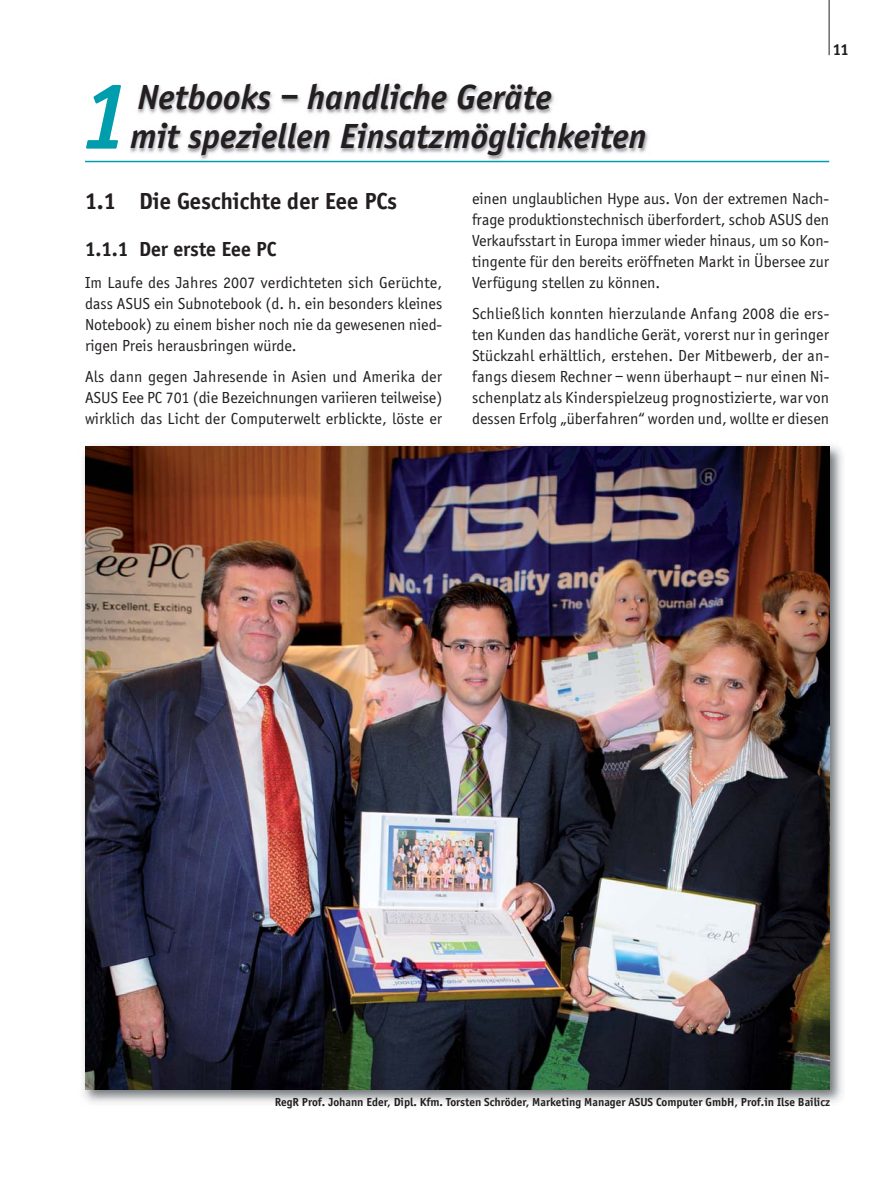
<style>
.page{position:relative;width:893px;height:1191px;background:#fff}
.page>*{position:absolute;margin:0;border:0;box-sizing:border-box;transform-origin:0 0}
.t1{font:italic 700 97.95px "Officina Sans";color:#009dad}
.t2{font:italic 700 36px "Officina Sans";color:#231f20}
.t3{font:700 24px "Officina Sans";color:#231f20}
.t4{font:700 21px "Officina Sans";color:#231f20}
.t5{font:16.5px/21px "Officina Sans";color:#231f20;text-align:justify}
.t6{font:700 16.5px "Officina Sans";color:#231f20}
.t7{font:700 12px "Officina Sans";color:#231f20}
</style>
<div class="page">
<img style="left:83px;top:0;width:760px;height:1103px">
<p class="t6" style="left:833px;top:43px;width:18px">11</p>
<h2 class="t2" style="left:137px;top:83px;width:416px">Netbooks – handliche Geräte</h2>
<h1 class="t1" style="left:80px;top:78px;width:51px">1</h1>
<h2 class="t2" style="left:130px;top:122px;width:518px">mit speziellen Einsatzmöglichkeiten</h2>
<h3 class="t3" style="left:85px;top:192px;width:314px">1.1 Die Geschichte der Eee PCs</h3>
<p class="t4" style="left:85px;top:241px;width:193px">1.1.1 Der erste Eee PC</p>
<p class="t5" style="left:85px;top:273px;width:359px">Im Laufe des Jahres 2007 verdichteten sich Gerüchte, dass ASUS ein Subnotebook (d. h. ein besonders kleines Notebook) zu einem bisher noch nie da gewesenen nied&shy;rigen Preis herausbringen würde.</p>
<p class="t5" style="left:85px;top:367px;width:359px">Als dann gegen Jahresende in Asien und Amerika der ASUS Eee PC 701 (die Bezeichnungen variieren teilweise) wirklich das Licht der Computerwelt erblickte, löste er</p>
<p class="t5" style="left:472px;top:189px;width:359px">einen unglaublichen Hype aus. Von der extremen Nach&shy;frage produktionstechnisch überfordert, schob ASUS den Verkaufsstart in Europa immer wieder hinaus, um so Kon&shy;tingente für den bereits eröffneten Markt in Übersee zur Verfügung stellen zu können.</p>
<p class="t5" style="left:472px;top:304px;width:359px">Schließlich konnten hierzulande Anfang 2008 die ers&shy;ten Kunden das handliche Gerät, vorerst nur in geringer Stückzahl erhältlich, erstehen. Der Mitbewerb, der an&shy;fangs diesem Rechner – wenn überhaupt – nur einen Ni&shy;schenplatz als Kinderspielzeug prognostizierte, war von dessen Erfolg „überfahren“ worden und, wollte er diesen</p>
<p class="t7" style="left:275px;top:1096px;width:557px">RegR Prof. Johann Eder, Dipl. Kfm. Torsten Schröder, Marketing Manager ASUS Computer GmbH, Prof.in Ilse Bailicz</p>
</div>
